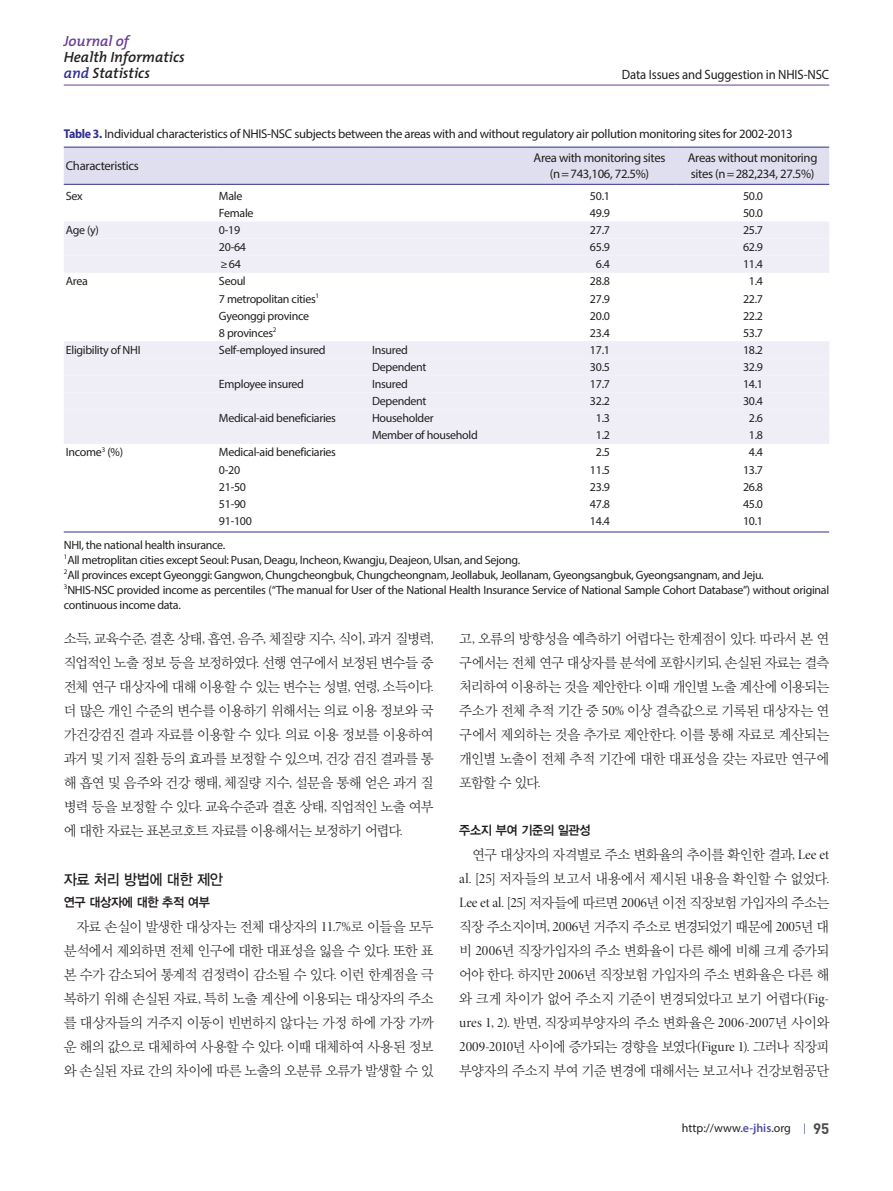
<style>
.page{position:relative;width:893px;height:1191px;background:#fff}
.page>*{position:absolute;margin:0;border:0;box-sizing:border-box;transform-origin:0 0}
.소제목2{font:15px "YDVYGO13";letter-spacing:-.025em;color:#231f20;scale:.95 1}
.t1{font:italic 600 14.85px/15.6px "The Mix";color:#231f20}
.t2{font:italic 600 14.85px "The Mix";color:#6b3e98}
.본문{font:14.25px/24px "YDVY Mj O12";letter-spacing:-.05em;color:#231f20;text-align:justify;scale:.96 1}
.t3{font:13.5px "Myriad Pro";letter-spacing:-.01em;color:#231f20;scale:.94 1}
.표그림제목{font:12.75px "Myriad Pro";letter-spacing:-.025em;color:#231f20}
.표본문{font:12.75px/15.9px "Myriad Pro";letter-spacing:-.025em;color:#231f20;text-align:center}
.소제목3{font:12.75px "YDVYGO14";letter-spacing:-.025em;color:#231f20;scale:.95 1}
.표본문-2{font:12px/15px "Myriad Pro";letter-spacing:-.025em;color:#231f20}
.표본문-3{font:12px "Myriad Pro";color:#231f20}
.s1{color:#2e3092}
.s2{font-weight:700;font-stretch:semi-condensed;color:#2e3092}
.s3{font-family:"Minion Pro Disp"}
.s4{font-weight:600;color:#504fa1}
.s5{font-family:"DIN Pro";font-weight:300;color:#2e3092}
.s6{font-family:"DIN Pro";font-weight:700;font-size:15px;color:#4b4c4d}
</style>
<div class="page">
<hr style="left:64px;top:85px;width:765px;height:1px;background:#6b3e98">
<div style="left:64px;top:148px;width:765px;height:36px;background:#e0dfef"></div>
<div style="left:64px;top:222px;width:765px;height:222px;background:#efeef6"></div>
<svg style="left:64px;top:238px;width:765px;height:189px;fill:#efeef6"></svg>
<hr style="left:64px;top:147px;width:153px;height:1px;background:#2e3092">
<hr style="left:217px;top:147px;width:153px;height:1px;background:#2e3092">
<hr style="left:370px;top:147px;width:153px;height:1px;background:#2e3092">
<hr style="left:523px;top:147px;width:153px;height:1px;background:#2e3092">
<hr style="left:676px;top:147px;width:153px;height:1px;background:#2e3092">
<hr style="left:64px;top:184px;width:153px;height:1px;background:#2e3092">
<hr style="left:217px;top:184px;width:153px;height:1px;background:#2e3092">
<hr style="left:370px;top:184px;width:153px;height:1px;background:#2e3092">
<hr style="left:523px;top:184px;width:153px;height:1px;background:#2e3092">
<hr style="left:676px;top:184px;width:153px;height:1px;background:#2e3092">
<hr style="left:64px;top:531px;width:153px;height:1px;background:#2e3092">
<hr style="left:217px;top:531px;width:153px;height:1px;background:#2e3092">
<hr style="left:370px;top:531px;width:153px;height:1px;background:#2e3092">
<hr style="left:523px;top:531px;width:153px;height:1px;background:#2e3092">
<hr style="left:676px;top:531px;width:153px;height:1px;background:#2e3092">
<p class="t2" style="left:64px;top:29px;width:67px">Journal of</p>
<p class="t1" style="left:64px;top:49px;width:123px">Health Informatics <span class="s1">and</span> Statistics</p>
<p class="t3" style="left:622px;top:66px;width:222px">Data Issues and Suggestion in NHIS-NSC</p>
<p class="표그림제목" style="left:64px;top:126px;width:730px"><span class="s2">Table 3.</span> Individual characteristics of NHIS-NSC subjects between the areas with and without regulatory air pollution monitoring sites for 2002-2013</p>
<p class="표본문" style="left:66px;top:158px;width:75px">Characteristics</p>
<p class="표본문" style="left:534px;top:150px;width:134px">Area with monitoring sites (n=743,106, 72.5%)</p>
<p class="표본문" style="left:688px;top:150px;width:131px;text-align:left">Areas without monitoring sites (n=282,234, 27.5%)</p>
<p class="표본문-2" style="left:66px;top:188px;width:18px">Sex</p>
<p class="표본문-2" style="left:219px;top:188px;width:25px">Male</p>
<p class="표본문-2" style="left:590px;top:188px;width:22px">50.1</p>
<p class="표본문-2" style="left:743px;top:188px;width:22px">50.0</p>
<p class="표본문-2" style="left:219px;top:205px;width:36px">Female</p>
<p class="표본문-2" style="left:590px;top:205px;width:22px">49.9</p>
<p class="표본문-2" style="left:743px;top:205px;width:22px">50.0</p>
<p class="표본문-2" style="left:66px;top:222px;width:35px">Age (y)</p>
<p class="표본문-2" style="left:219px;top:222px;width:23px">0-19</p>
<p class="표본문-2" style="left:590px;top:222px;width:22px">27.7</p>
<p class="표본문-2" style="left:743px;top:222px;width:22px">25.7</p>
<p class="표본문-2" style="left:219px;top:239px;width:29px">20-64</p>
<p class="표본문-2" style="left:590px;top:239px;width:22px">65.9</p>
<p class="표본문-2" style="left:743px;top:239px;width:22px">62.9</p>
<p class="표본문-2" style="left:220px;top:256px;width:22px">≥64</p>
<p class="표본문-2" style="left:596px;top:256px;width:16px">6.4</p>
<p class="표본문-2" style="left:743px;top:256px;width:22px">11.4</p>
<p class="표본문-2" style="left:66px;top:274px;width:24px">Area</p>
<p class="표본문-2" style="left:219px;top:274px;width:28px">Seoul</p>
<p class="표본문-2" style="left:590px;top:274px;width:22px">28.8</p>
<p class="표본문-2" style="left:749px;top:274px;width:16px">1.4</p>
<p class="표본문-2" style="left:219px;top:291px;width:102px">7 metropolitan cities<sup>1</sup></p>
<p class="표본문-2" style="left:590px;top:291px;width:22px">27.9</p>
<p class="표본문-2" style="left:743px;top:291px;width:22px">22.7</p>
<p class="표본문-2" style="left:219px;top:308px;width:92px">Gyeonggi province</p>
<p class="표본문-2" style="left:590px;top:308px;width:22px">20.0</p>
<p class="표본문-2" style="left:743px;top:308px;width:22px">22.2</p>
<p class="표본문-2" style="left:219px;top:325px;width:59px">8 provinces<sup>2</sup></p>
<p class="표본문-2" style="left:590px;top:325px;width:22px">23.4</p>
<p class="표본문-2" style="left:743px;top:325px;width:22px">53.7</p>
<p class="표본문-2" style="left:66px;top:342px;width:76px">Eligibility of NHI</p>
<p class="표본문-2" style="left:219px;top:342px;width:108px">Self-employed insured</p>
<p class="표본문-2" style="left:372px;top:342px;width:37px">Insured</p>
<p class="표본문-2" style="left:590px;top:342px;width:22px">17.1</p>
<p class="표본문-2" style="left:743px;top:342px;width:22px">18.2</p>
<p class="표본문-2" style="left:372px;top:359px;width:56px">Dependent</p>
<p class="표본문-2" style="left:590px;top:359px;width:22px">30.5</p>
<p class="표본문-2" style="left:743px;top:359px;width:22px">32.9</p>
<p class="표본문-2" style="left:219px;top:376px;width:87px">Employee insured</p>
<p class="표본문-2" style="left:372px;top:376px;width:37px">Insured</p>
<p class="표본문-2" style="left:590px;top:376px;width:22px">17.7</p>
<p class="표본문-2" style="left:743px;top:376px;width:22px">14.1</p>
<p class="표본문-2" style="left:372px;top:393px;width:56px">Dependent</p>
<p class="표본문-2" style="left:590px;top:393px;width:22px">32.2</p>
<p class="표본문-2" style="left:743px;top:393px;width:22px">30.4</p>
<p class="표본문-2" style="left:219px;top:410px;width:119px">Medical-aid beneficiaries</p>
<p class="표본문-2" style="left:372px;top:410px;width:63px">Householder</p>
<p class="표본문-2" style="left:596px;top:410px;width:16px">1.3</p>
<p class="표본문-2" style="left:749px;top:410px;width:16px">2.6</p>
<p class="표본문-2" style="left:372px;top:427px;width:107px">Member of household</p>
<p class="표본문-2" style="left:596px;top:427px;width:16px">1.2</p>
<p class="표본문-2" style="left:749px;top:427px;width:16px">1.8</p>
<p class="표본문-2" style="left:66px;top:445px;width:59px">Income<sup>3</sup> (%)</p>
<p class="표본문-2" style="left:219px;top:445px;width:119px">Medical-aid beneficiaries</p>
<p class="표본문-2" style="left:596px;top:445px;width:16px">2.5</p>
<p class="표본문-2" style="left:749px;top:445px;width:16px">4.4</p>
<p class="표본문-2" style="left:219px;top:462px;width:23px">0-20</p>
<p class="표본문-2" style="left:590px;top:462px;width:22px">11.5</p>
<p class="표본문-2" style="left:743px;top:462px;width:22px">13.7</p>
<p class="표본문-2" style="left:219px;top:479px;width:29px">21-50</p>
<p class="표본문-2" style="left:590px;top:479px;width:22px">23.9</p>
<p class="표본문-2" style="left:743px;top:479px;width:22px">26.8</p>
<p class="표본문-2" style="left:219px;top:496px;width:29px">51-90</p>
<p class="표본문-2" style="left:590px;top:496px;width:22px">47.8</p>
<p class="표본문-2" style="left:743px;top:496px;width:22px">45.0</p>
<p class="표본문-2" style="left:219px;top:513px;width:34px">91-100</p>
<p class="표본문-2" style="left:590px;top:513px;width:22px">14.4</p>
<p class="표본문-2" style="left:743px;top:513px;width:22px">10.1</p>
<p class="표본문-2" style="left:64px;top:537px;width:163px">NHI, the national health insurance.</p>
<p class="표본문-2" style="left:64px;top:552px;width:458px"><sup>1</sup>All metroplitan cities except Seoul: Pusan, Deagu, Incheon, Kwangju, Deajeon, Ulsan, and Sejong.</p>
<p class="표본문-2" style="left:64px;top:567px;width:701px"><sup>2</sup>All provinces except Gyeonggi: Gangwon, Chungcheongbuk, Chungcheongnam, Jeollabuk, Jeollanam, Gyeongsangbuk, Gyeongsangnam, and Jeju.</p>
<p class="표본문-2" style="left:64px;top:582px;width:767px"><sup>3</sup>NHIS-NSC provided income as percentiles (“The manual for User of the National Health Insurance Service of National Sample Cohort Database”) without original continuous income data.</p>
<p class="본문" style="left:64px;top:626px;width:387px">소득<span class="s3">,</span> 교육수준<span class="s3">,</span> 결혼 상태<span class="s3">,</span> 흡연<span class="s3">,</span> 음주<span class="s3">,</span> 체질량 지수<span class="s3">,</span> 식이<span class="s3">,</span> 과거 질병력<span class="s3">, </span>직업적인 노출 정보 등을 보정하였다<span class="s3">.</span> 선행 연구에서 보정된 변수들 중 전체 연구 대상자에 대해 이용할 수 있는 변수는 성별<span class="s3">,</span> 연령<span class="s3">,</span> 소득이다<span class="s3">. </span>더 많은 개인 수준의 변수를 이용하기 위해서는 의료 이용 정보와 국 가건강검진 결과 자료를 이용할 수 있다<span class="s3">.</span> 의료 이용 정보를 이용하여 과거 및 기저 질환 등의 효과를 보정할 수 있으며<span class="s3">,</span> 건강 검진 결과를 통 해 흡연 및 음주와 건강 행태<span class="s3">,</span> 체질량 지수<span class="s3">,</span> 설문을 통해 얻은 과거 질 병력 등을 보정할 수 있다<span class="s3">.</span> 교육수준과 결혼 상태<span class="s3">,</span> 직업적인 노출 여부 에 대한 자료는 표본코호트 자료를 이용해서는 보정하기 어렵다<span class="s3">.</span></p>
<p class="소제목2" style="left:64px;top:869px;width:169px">자료 처리 방법에 대한 제안</p>
<p class="소제목3" style="left:64px;top:893px;width:155px">연구 대상자에 대한 추적 여부</p>
<p class="본문" style="left:64px;top:914px;width:387px;text-indent:13px">자료 손실이 발생한 대상자는 전체 대상자의 <span class="s3">11.7%</span>로 이들을 모두 분석에서 제외하면 전체 인구에 대한 대표성을 잃을 수 있다<span class="s3">.</span> 또한 표 본 수가 감소되어 통계적 검정력이 감소될 수 있다<span class="s3">.</span> 이런 한계점을 극 복하기 위해 손실된 자료<span class="s3">,</span> 특히 노출 계산에 이용되는 대상자의 주소 를 대상자들의 거주지 이동이 빈번하지 않다는 가정 하에 가장 가까 운 해의 값으로 대체하여 사용할 수 있다<span class="s3">.</span> 이때 대체하여 사용된 정보 와 손실된 자료 간의 차이에 따른 노출의 오분류 오류가 발생할 수 있</p>
<p class="본문" style="left:459px;top:626px;width:387px">고<span class="s3">,</span> 오류의 방향성을 예측하기 어렵다는 한계점이 있다<span class="s3">.</span> 따라서 본 연 구에서는 전체 연구 대상자를 분석에 포함시키되<span class="s3">,</span> 손실된 자료는 결측 처리하여 이용하는 것을 제안한다<span class="s3">.</span> 이때 개인별 노출 계산에 이용되는 주소가 전체 추적 기간 중 <span class="s3">50%</span> 이상 결측값으로 기록된 대상자는 연 구에서 제외하는 것을 추가로 제안한다<span class="s3">.</span> 이를 통해 자료로 계산되는 개인별 노출이 전체 추적 기간에 대한 대표성을 갖는 자료만 연구에 포함할 수 있다<span class="s3">.</span></p>
<p class="소제목3" style="left:459px;top:821px;width:140px">주소지 부여 기준의 일관성</p>
<p class="본문" style="left:459px;top:842px;width:387px;text-indent:13px">연구 대상자의 자격별로 주소 변화율의 추이를 확인한 결과<span class="s3">, Lee et al. [25]</span> 저자들의 보고서 내용에서 제시된 내용을 확인할 수 없었다<span class="s3">.<br>Lee et al. [25]</span> 저자들에 따르면 <span class="s3">2006</span>년 이전 직장보험 가입자의 주소는 직장 주소지이며<span class="s3">, 2006</span>년 거주지 주소로 변경되었기 때문에 <span class="s3">2005</span>년 대 비 <span class="s3">2006</span>년 직장가입자의 주소 변화율이 다른 해에 비해 크게 증가되 어야 한다<span class="s3">.</span> 하지만 <span class="s3">2006</span>년 직장보험 가입자의 주소 변화율은 다른 해 와 크게 차이가 없어 주소지 기준이 변경되었다고 보기 어렵다<span class="s3">(Fig&shy;ures 1, 2).</span> 반면<span class="s3">,</span> 직장피부양자의 주소 변화율은 <span class="s3">2006-2007</span>년 사이와 <span class="s3">2009-2010</span>년 사이에 증가되는 경향을 보였다<span class="s3">(Figure 1).</span> 그러나 직장피 부양자의 주소지 부여 기준 변경에 대해서는 보고서나 건강보험공단</p>
<p class="표본문-3" style="left:682px;top:1121px;width:149px">http://www.<span class="s4">e-jhis</span>.org <span class="s5">|</span> <span class="s6">95</span></p>
</div>
